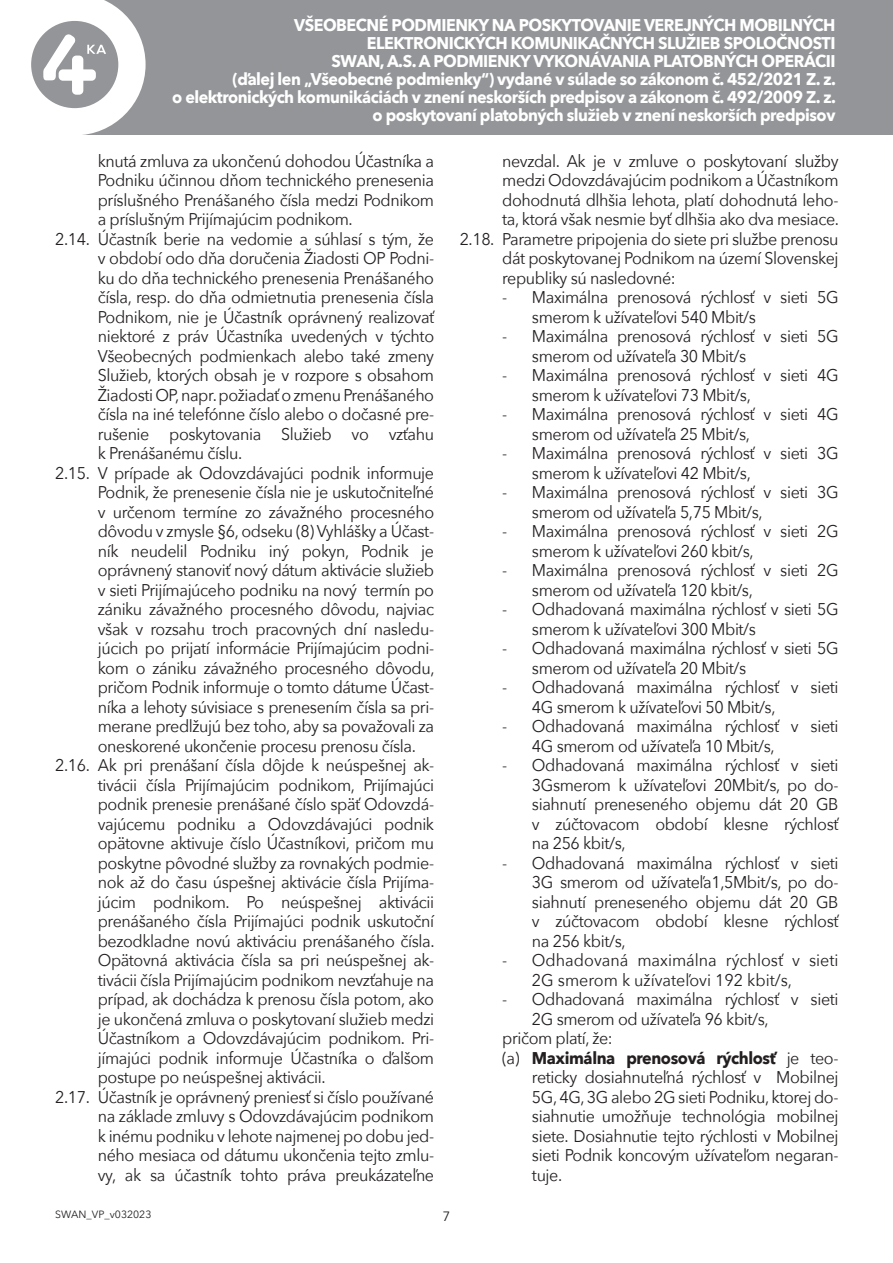
<style>
.page{position:relative;width:893px;height:1263px;background:#fff}
.page>*{position:absolute;margin:0;border:0;box-sizing:border-box;transform-origin:0 0}
.t1{font:16.95px/19.5px "Avenir Next";letter-spacing:-.025em;color:#231f20;scale:.95 1}
.t2{font:700 16.95px/18px "Avenir Next";letter-spacing:-.03em;color:#fff;text-align:right;scale:.95 1}
.t3{font:16.95px/19.5px "Avenir Next";color:#231f20;scale:.95 1}
.t4{font:700 16.95px "Avenir Next";letter-spacing:-.025em;color:#231f20;scale:.95 1}
.t5{font:13.5px "Avenir";color:#231f20}
.t6{font:10.5px "Avenir Next";color:#231f20}
.s1{font-weight:400}
</style>
<div class="page">
<div style="left:0;top:0;width:893px;height:135px;background:#939598"></div>
<svg style="left:0;top:0;width:146px;height:135px"></svg>
<p class="t2" style="left:172px;top:16px;width:700px">VŠEOBECNÉ PODMIENKY NA POSKYTOVANIE VEREJNÝCH MOBILNÝCH ELEKTRONICKÝCH KOMUNIKAČNÝCH SLUŽIEB SPOLOČNOSTI<br>SWAN, A.S. A PODMIENKY VYKONÁVANIA PLATOBNÝCH OPERÁCII<br>(ďalej len „Všeobecné podmienky“) vydané v súlade so zákonom č. 452/2021 Z. z.<br>o elektronických komunikáciách v znení neskorších predpisov a zákonom č. 492/2009 Z. z. o poskytovaní platobných služieb v znení neskorších predpisov</p>
<p class="t1" style="left:98px;top:150px;width:356px">knutá zmluva za ukončenú dohodou Účastníka a</p>
<p class="t1" style="left:98px;top:170px;width:356px">Podniku účinnou dňom technického prenesenia</p>
<p class="t1" style="left:98px;top:189px;width:356px">príslušného Prenášaného čísla medzi Podnikom</p>
<p class="t1" style="left:98px;top:209px;width:270px">a príslušným Prijímajúcim podnikom.</p>
<p class="t1" style="left:55px;top:228px;width:400px">2.14. Účastník berie na vedomie a súhlasí s tým, že</p>
<p class="t1" style="left:98px;top:248px;width:356px">v období odo dňa doručenia Žiadosti OP Podni-</p>
<p class="t1" style="left:98px;top:267px;width:356px">ku do dňa technického prenesenia Prenášaného</p>
<p class="t1" style="left:98px;top:287px;width:356px">čísla, resp. do dňa odmietnutia prenesenia čísla</p>
<p class="t1" style="left:98px;top:306px;width:356px">Podnikom, nie je Účastník oprávnený realizovať</p>
<p class="t1" style="left:98px;top:326px;width:356px">niektoré z práv Účastníka uvedených v týchto</p>
<p class="t1" style="left:98px;top:345px;width:356px">Všeobecných podmienkach alebo také zmeny</p>
<p class="t1" style="left:98px;top:365px;width:356px">Služieb, ktorých obsah je v rozpore s obsahom</p>
<p class="t1" style="left:98px;top:384px;width:356px">Žiadosti OP, napr. požiadať o zmenu Prenášaného</p>
<p class="t1" style="left:98px;top:404px;width:356px">čísla na iné telefónne číslo alebo o dočasné pre-</p>
<p class="t1" style="left:98px;top:423px;width:356px">rušenie poskytovania Služieb vo vzťahu</p>
<p class="t1" style="left:98px;top:443px;width:154px">k Prenášanému číslu.</p>
<p class="t1" style="left:55px;top:462px;width:400px">2.15. V prípade ak Odovzdávajúci podnik informuje</p>
<p class="t1" style="left:98px;top:482px;width:356px">Podnik, že prenesenie čísla nie je uskutočniteľné</p>
<p class="t1" style="left:98px;top:501px;width:356px">v určenom termíne zo závažného procesného</p>
<p class="t1" style="left:98px;top:521px;width:356px">dôvodu v zmysle §6, odseku (8) Vyhlášky a Účast-</p>
<p class="t1" style="left:98px;top:540px;width:356px">ník neudelil Podniku iný pokyn, Podnik je</p>
<p class="t1" style="left:98px;top:560px;width:356px">oprávnený stanoviť nový dátum aktivácie služieb</p>
<p class="t1" style="left:98px;top:579px;width:356px">v sieti Prijímajúceho podniku na nový termín po</p>
<p class="t1" style="left:98px;top:599px;width:356px">zániku závažného procesného dôvodu, najviac</p>
<p class="t1" style="left:98px;top:618px;width:356px">však v rozsahu troch pracovných dní nasledu-</p>
<p class="t1" style="left:98px;top:638px;width:356px">júcich po prijatí informácie Prijímajúcim podni-</p>
<p class="t1" style="left:98px;top:657px;width:356px">kom o zániku závažného procesného dôvodu,</p>
<p class="t1" style="left:98px;top:677px;width:356px">pričom Podnik informuje o tomto dátume Účast-</p>
<p class="t1" style="left:98px;top:696px;width:356px">níka a lehoty súvisiace s prenesením čísla sa pri-</p>
<p class="t1" style="left:98px;top:716px;width:356px">merane predlžujú bez toho, aby sa považovali za</p>
<p class="t1" style="left:98px;top:735px;width:336px">oneskorené ukončenie procesu prenosu čísla.</p>
<p class="t1" style="left:55px;top:755px;width:400px">2.16. Ak pri prenášaní čísla dôjde k neúspešnej ak-</p>
<p class="t1" style="left:98px;top:774px;width:356px">tivácii čísla Prijímajúcim podnikom, Prijímajúci</p>
<p class="t1" style="left:98px;top:794px;width:356px">podnik prenesie prenášané číslo späť Odovzdá-</p>
<p class="t1" style="left:98px;top:813px;width:356px">vajúcemu podniku a Odovzdávajúci podnik</p>
<p class="t1" style="left:98px;top:833px;width:356px">opätovne aktivuje číslo Účastníkovi, pričom mu</p>
<p class="t1" style="left:98px;top:852px;width:356px">poskytne pôvodné služby za rovnakých podmie-</p>
<p class="t1" style="left:98px;top:872px;width:356px">nok až do času úspešnej aktivácie čísla Prijíma-</p>
<p class="t1" style="left:98px;top:891px;width:356px">júcim podnikom. Po neúspešnej aktivácii</p>
<p class="t1" style="left:98px;top:911px;width:356px">prenášaného čísla Prijímajúci podnik uskutoční</p>
<p class="t1" style="left:98px;top:930px;width:356px">bezodkladne novú aktiváciu prenášaného čísla.</p>
<p class="t1" style="left:98px;top:950px;width:356px">Opätovná aktivácia čísla sa pri neúspešnej ak-</p>
<p class="t1" style="left:98px;top:969px;width:356px">tivácii čísla Prijímajúcim podnikom nevzťahuje na</p>
<p class="t1" style="left:98px;top:989px;width:356px">prípad, ak dochádza k prenosu čísla potom, ako</p>
<p class="t1" style="left:98px;top:1008px;width:356px">je ukončená zmluva o poskytovaní služieb medzi</p>
<p class="t1" style="left:98px;top:1028px;width:356px">Účastníkom a Odovzdávajúcim podnikom. Pri-</p>
<p class="t1" style="left:98px;top:1047px;width:356px">jímajúci podnik informuje Účastníka o ďalšom</p>
<p class="t1" style="left:98px;top:1067px;width:241px">postupe po neúspešnej aktivácii.</p>
<p class="t1" style="left:55px;top:1086px;width:400px">2.17. Účastník je oprávnený preniesť si číslo používané</p>
<p class="t1" style="left:98px;top:1106px;width:356px">na základe zmluvy s Odovzdávajúcim podnikom</p>
<p class="t1" style="left:98px;top:1125px;width:356px">k inému podniku v lehote najmenej po dobu jed-</p>
<p class="t1" style="left:98px;top:1145px;width:356px">ného mesiaca od dátumu ukončenia tejto zmlu-</p>
<p class="t1" style="left:98px;top:1164px;width:356px">vy, ak sa účastník tohto práva preukázateľne</p>
<p class="t6" style="left:55px;top:1206px;width:98px">SWAN_VP_v032023</p>
<p class="t5" style="left:443px;top:1208px;width:9px">7</p>
<p class="t1" style="left:502px;top:150px;width:356px">nevzdal. Ak je v zmluve o poskytovaní služby</p>
<p class="t1" style="left:502px;top:170px;width:356px">medzi Odovzdávajúcim podnikom a Účastníkom</p>
<p class="t1" style="left:502px;top:189px;width:356px">dohodnutá dlhšia lehota, platí dohodnutá leho-</p>
<p class="t1" style="left:502px;top:209px;width:356px">ta, ktorá však nesmie byť dlhšia ako dva mesiace.</p>
<p class="t1" style="left:460px;top:228px;width:400px">2.18. Parametre pripojenia do siete pri službe prenosu</p>
<p class="t1" style="left:502px;top:248px;width:356px">dát poskytovanej Podnikom na území Slovenskej</p>
<p class="t1" style="left:502px;top:267px;width:184px">republiky sú nasledovné:</p>
<p class="t1" style="left:532px;top:287px;width:324px;text-indent:-30px">- Maximálna prenosová rýchlosť v sieti 5G smerom k užívateľovi 540 Mbit/s</p>
<p class="t1" style="left:532px;top:326px;width:324px;text-indent:-30px">- Maximálna prenosová rýchlosť v sieti 5G smerom od užívateľa 30 Mbit/s</p>
<p class="t1" style="left:532px;top:365px;width:324px;text-indent:-30px">- Maximálna prenosová rýchlosť v sieti 4G smerom k užívateľovi 73 Mbit/s,</p>
<p class="t1" style="left:532px;top:404px;width:324px;text-indent:-30px">- Maximálna prenosová rýchlosť v sieti 4G smerom od užívateľa 25 Mbit/s,</p>
<p class="t1" style="left:532px;top:443px;width:324px;text-indent:-30px">- Maximálna prenosová rýchlosť v sieti 3G smerom k užívateľovi 42 Mbit/s,</p>
<p class="t1" style="left:532px;top:482px;width:324px;text-indent:-30px">- Maximálna prenosová rýchlosť v sieti 3G smerom od užívateľa 5,75 Mbit/s,</p>
<p class="t1" style="left:532px;top:521px;width:324px;text-indent:-30px">- Maximálna prenosová rýchlosť v sieti 2G smerom k užívateľovi 260 kbit/s,</p>
<p class="t1" style="left:532px;top:560px;width:324px;text-indent:-30px">- Maximálna prenosová rýchlosť v sieti 2G smerom od užívateľa 120 kbit/s,</p>
<p class="t1" style="left:532px;top:599px;width:324px;text-indent:-30px">- Odhadovaná maximálna rýchlosť v sieti 5G smerom k užívateľovi 300 Mbit/s</p>
<p class="t1" style="left:532px;top:638px;width:324px;text-indent:-30px">- Odhadovaná maximálna rýchlosť v sieti 5G smerom od užívateľa 20 Mbit/s</p>
<p class="t1" style="left:532px;top:677px;width:324px;text-indent:-30px">- Odhadovaná maximálna rýchlosť v sieti<br>4G smerom k užívateľovi 50 Mbit/s,</p>
<p class="t1" style="left:532px;top:716px;width:324px;text-indent:-30px">- Odhadovaná maximálna rýchlosť v sieti<br>4G smerom od užívateľa 10 Mbit/s,</p>
<p class="t1" style="left:532px;top:755px;width:324px;text-align:justify;text-indent:-30px">- Odhadovaná maximálna rýchlosť v sieti 3Gsmerom k užívateľovi 20Mbit/s, po do&shy;siahnutí preneseného objemu dát 20 GB v zúčtovacom období klesne rýchlosť na 256 kbit/s,</p>
<p class="t1" style="left:532px;top:852px;width:324px;text-align:justify;text-indent:-30px">- Odhadovaná maximálna rýchlosť v sieti 3G smerom od užívateľa1,5Mbit/s, po do&shy;siahnutí preneseného objemu dát 20 GB v zúčtovacom období klesne rýchlosť na 256 kbit/s,</p>
<p class="t3" style="left:532px;top:950px;width:324px;text-indent:-30px">- Odhadovaná maximálna rýchlosť v sieti<br>2G smerom k užívateľovi 192 kbit/s,</p>
<p class="t1" style="left:502px;top:989px;width:356px">- Odhadovaná maximálna rýchlosť v sieti</p>
<p class="t1" style="left:532px;top:1008px;width:251px">2G smerom od užívateľa 96 kbit/s,</p>
<p class="t1" style="left:502px;top:1028px;width:118px">pričom platí, že:</p>
<p class="t4" style="left:502px;top:1043px;width:356px"><span class="s1">(a)</span> Maximálna prenosová rýchlosť <span class="s1">je teo-</span></p>
<p class="t1" style="left:532px;top:1067px;width:324px">reticky dosiahnuteľná rýchlosť v Mobilnej</p>
<p class="t1" style="left:532px;top:1086px;width:324px">5G, 4G, 3G alebo 2G sieti Podniku, ktorej do-</p>
<p class="t1" style="left:532px;top:1106px;width:324px">siahnutie umožňuje technológia mobilnej</p>
<p class="t1" style="left:532px;top:1125px;width:324px">siete. Dosiahnutie tejto rýchlosti v Mobilnej</p>
<p class="t1" style="left:532px;top:1145px;width:324px">sieti Podnik koncovým užívateľom negaran-</p>
<p class="t1" style="left:532px;top:1164px;width:33px">tuje.</p>
</div>
